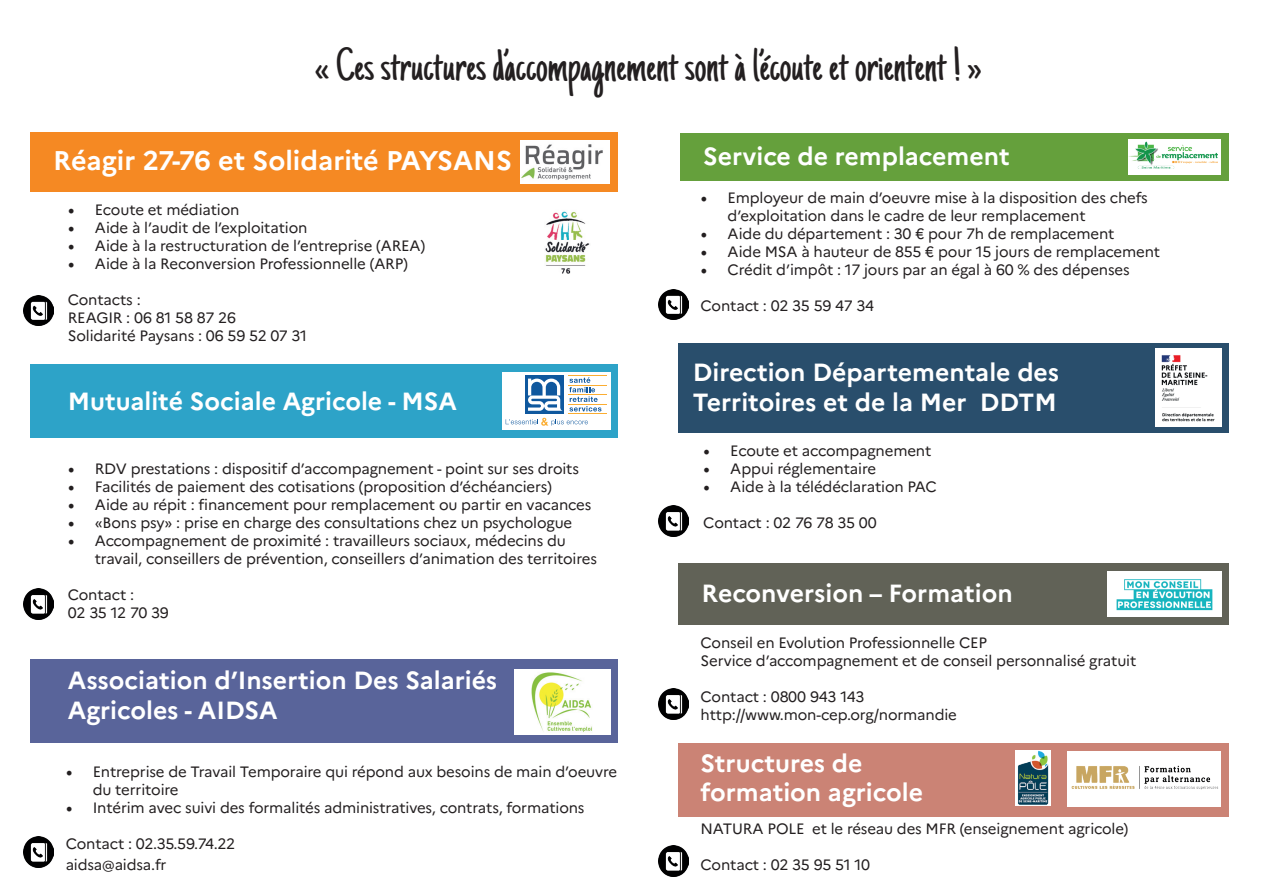
<style>
.page{position:relative;width:1263px;height:893px;background:#fff}
.page>*{position:absolute;margin:0;border:0;box-sizing:border-box;transform-origin:0 0}
.t1{font:46.95px "Just Another Hand";color:#231f20}
.t2{font:700 27px "Marianne";color:#fff}
.t3{font:700 24.9px/29.8px "Marianne";color:#fff}
.t4{font:15px/18px "Marianne";letter-spacing:-.01em;color:#231f20}
.s1{font-family:"Minion Pro";font-size:18px}
</style>
<div class="page">
<div style="left:681px;top:133px;width:548px;height:48px;background:#65a03c"></div>
<div style="left:678px;top:343px;width:551px;height:90px;background:#294e6c"></div>
<div style="left:678px;top:563px;width:551px;height:62px;background:#616257"></div>
<div style="left:678px;top:743px;width:551px;height:73px;background:#cb8375"></div>
<div style="left:30px;top:364px;width:587px;height:74px;background:#2da3c8"></div>
<div style="left:30px;top:132px;width:587px;height:59px;background:#f58923"></div>
<img style="left:23px;top:295px;width:31px;height:31px">
<img style="left:23px;top:589px;width:31px;height:30px">
<div style="left:30px;top:659px;width:587px;height:84px;background:#59649a"></div>
<img style="left:23px;top:837px;width:31px;height:30px">
<img style="left:658px;top:289px;width:31px;height:31px">
<img style="left:658px;top:505px;width:31px;height:31px">
<img style="left:658px;top:689px;width:31px;height:30px">
<img style="left:658px;top:846px;width:31px;height:30px">
<img style="left:1155px;top:349px;width:66px;height:78px">
<div style="left:1015px;top:751px;width:36px;height:55px;background:#fff"></div>
<img style="left:1017px;top:751px;width:32px;height:54px">
<div style="left:1067px;top:751px;width:154px;height:55px;background:#fff"></div>
<img style="left:1071px;top:765px;width:147px;height:25px">
<img style="left:1108px;top:571px;width:113px;height:46px">
<div style="left:502px;top:372px;width:109px;height:58px;background:#fff"></div>
<svg style="left:569px;top:377px;width:32px;height:34px"></svg>
<hr style="left:569px;top:375px;width:38px;height:1px;background:#fbad31">
<hr style="left:569px;top:385px;width:38px;height:1px;background:#fbad31">
<hr style="left:569px;top:394px;width:38px;height:1px;background:#fbad31">
<hr style="left:569px;top:404px;width:38px;height:1px;background:#fbad31">
<hr style="left:569px;top:413px;width:38px;height:1px;background:#fbad31">
<div style="left:525px;top:375px;width:38px;height:39px;background:#0f589e"></div>
<svg style="left:528px;top:379px;width:35px;height:32px"></svg>
<svg style="left:506px;top:418px;width:82px;height:8px"></svg>
<img style="left:520px;top:140px;width:89px;height:43px">
<img style="left:545px;top:211px;width:45px;height:62px">
<img style="left:515px;top:669px;width:96px;height:65px">
<div style="left:1128px;top:139px;width:93px;height:36px;background:#fff"></div>
<img style="left:1129px;top:141px;width:89px;height:27px">
<h1 class="t1" style="left:316px;top:38px;width:666px">« Ces structures d’accompagnement sont à l’écoute et orientent ! »</h1>
<h2 class="t2" style="left:53px;top:140px;width:460px">Réagir 27-76 et Solidarité PAYSANS</h2>
<p class="t4" style="left:68px;top:199px;width:173px"><span class="s1">•</span> Ecoute et médiation</p>
<p class="t4" style="left:68px;top:217px;width:241px"><span class="s1">•</span> Aide à l’audit de l’exploitation</p>
<p class="t4" style="left:68px;top:235px;width:359px"><span class="s1">•</span> Aide à la restructuration de l’entreprise (AREA)</p>
<p class="t4" style="left:68px;top:253px;width:342px"><span class="s1">•</span> Aide à la Reconversion Professionnelle (ARP)</p>
<p class="t4" style="left:68px;top:289px;width:241px">Contacts :<br>REAGIR : 06 81 58 87 26<br>Solidarité Paysans : 06 59 52 07 31</p>
<h3 class="t3" style="left:68px;top:384px;width:391px">Mutualité Sociale Agricole - MSA</h3>
<p class="t4" style="left:68px;top:459px;width:513px"><span class="s1">•</span> RDV prestations : dispositif d’accompagnement - point sur ses droits</p>
<p class="t4" style="left:68px;top:477px;width:485px"><span class="s1">•</span> Facilités de paiement des cotisations (proposition d’échéanciers)</p>
<p class="t4" style="left:68px;top:495px;width:525px"><span class="s1">•</span> Aide au répit : financement pour remplacement ou partir en vacances</p>
<p class="t4" style="left:68px;top:513px;width:506px"><span class="s1">•</span> «Bons psy» : prise en charge des consultations chez un psychologue</p>
<p class="t4" style="left:95px;top:531px;width:504px;text-indent:-27px"><span class="s1">•</span> Accompagnement de proximité : travailleurs sociaux, médecins du travail, conseillers de prévention, conseillers d’animation des territoires</p>
<p class="t4" style="left:68px;top:585px;width:103px">Contact :<br>02 35 12 70 39</p>
<h3 class="t3" style="left:68px;top:663px;width:431px">Association d’Insertion Des Salariés<br>Agricoles - AIDSA</h3>
<p class="t4" style="left:93px;top:761px;width:526px;text-indent:-27px"><span class="s1">•</span> Entreprise de Travail Temporaire qui répond aux besoins de main d’oeuvre du territoire</p>
<p class="t4" style="left:66px;top:797px;width:520px"><span class="s1">•</span> Intérim avec suivi des formalités administratives, contrats, formations</p>
<p class="t4" style="left:66px;top:831px;width:171px;line-height:21.6px">Contact : 02.35.59.74.22 aidsa@aidsa.fr</p>
<h3 class="t3" style="left:703px;top:139px;width:308px">Service de remplacement</h3>
<p class="t4" style="left:728px;top:187px;width:422px;text-indent:-27px"><span class="s1">•</span> Employeur de main d’oeuvre mise à la disposition des chefs d’exploitation dans le cadre de leur remplacement</p>
<p class="t4" style="left:701px;top:223px;width:415px"><span class="s1">•</span> Aide du département : 30 € pour 7h de remplacement</p>
<p class="t4" style="left:701px;top:241px;width:461px"><span class="s1">•</span> Aide MSA à hauteur de 855 € pour 15 jours de remplacement</p>
<p class="t4" style="left:701px;top:259px;width:431px"><span class="s1">•</span> Crédit d’impôt : 17 jours par an égal à 60 % des dépenses</p>
<p class="t4" style="left:701px;top:295px;width:175px">Contact : 02 35 59 47 34</p>
<h3 class="t3" style="left:693px;top:356px;width:368px">Direction Départementale des<br>Territoires et de la Mer DDTM</h3>
<p class="t4" style="left:703px;top:440px;width:230px"><span class="s1">•</span> Ecoute et accompagnement</p>
<p class="t4" style="left:703px;top:458px;width:174px"><span class="s1">•</span> Appui réglementaire</p>
<p class="t4" style="left:703px;top:476px;width:235px"><span class="s1">•</span> Aide à la télédéclaration PAC</p>
<p class="t4" style="left:703px;top:512px;width:175px">Contact : 02 76 78 35 00</p>
<h3 class="t3" style="left:701px;top:577px;width:313px">Reconversion – Formation</h3>
<p class="t4" style="left:701px;top:632px;width:437px">Conseil en Evolution Professionnelle CEP<br>Service d’accompagnement et de conseil personnalisé gratuit</p>
<p class="t4" style="left:701px;top:686px;width:258px">Contact : 0800 943 143 http://www.mon-cep.org/normandie</p>
<h3 class="t3" style="left:701px;top:746px;width:224px">Structures de formation agricole</h3>
<p class="t4" style="left:701px;top:818px;width:429px">NATURA POLE et le réseau des MFR (enseignement agricole)</p>
<p class="t4" style="left:701px;top:854px;width:171px">Contact : 02 35 95 51 10</p>
</div>
